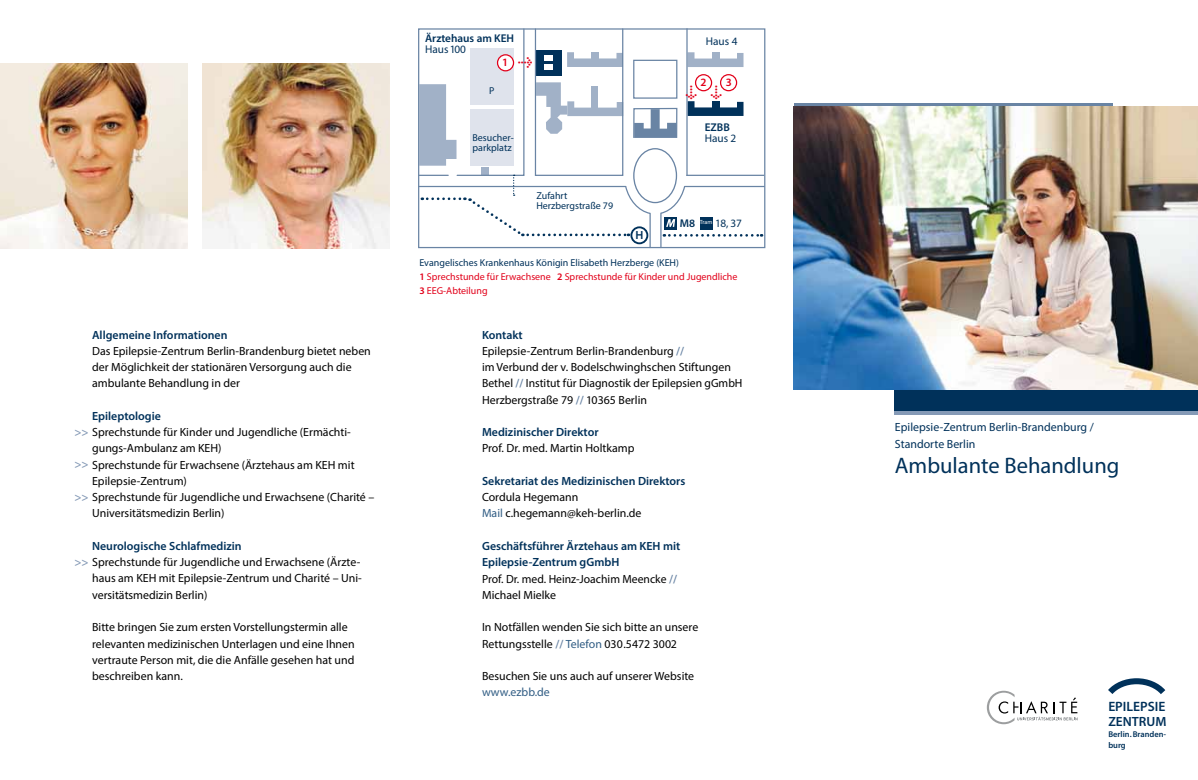
<style>
.page{position:relative;width:1198px;height:780px;background:#fff}
.page>*{position:absolute;margin:0;border:0;box-sizing:border-box;transform-origin:0 0}
.t1{font:22.5px "Myriad Pro";color:#00315a}
.t2{font:600 13.62px "Myriad Pro";color:#00315a}
.t3{font:600 13.38px "Myriad Pro";color:#00315a}
.t4{font:11.88px/16.2px "Myriad Pro";color:#000}
.t5{font:600 11.88px/16.2px "Myriad Pro";color:#00315a}
.t6{font:11.88px/16.2px "Myriad Pro";color:#00315a}
.t7{font:11.88px "Myriad Pro";color:#315d84}
.t8{font:700 11.88px "Meta Plus";color:#e2001a}
.t9{font:11.25px "Myriad Pro";color:#00315a}
.t10{font:600 11.25px "Myriad Pro";color:#00315a}
.t11{font:600 11.25px "Myriad Pro";color:#e2001a}
.t12{font:10px/13.8px "Myriad Pro";color:#e2001a}
.t13{font:10px/10px "Myriad Pro";color:#00315a}
.t14{font:600 8.38px/10.8px "Myriad Pro";color:#00315a}
.s1{font-weight:600;color:#859ab6}
.s2{font-family:"Meta Plus";font-weight:700;font-size:11.88px}
.s3{font-weight:600}
.s4{color:#00315a}
.s5{font-weight:600;color:#00315a}
.s6{font-weight:600;color:#6984a4}
.s7{color:#315d84}
.s8{font-weight:400;color:#000}
.s9{color:#6984a4}
</style>
<div class="page">
<div style="left:895px;top:390px;width:303px;height:21px;background:#00315a"></div>
<hr style="left:895px;top:411px;width:303px;height:4px;background:#859ab6">
<hr style="left:794px;top:103px;width:319px;height:3px;background:#6984a4">
<svg style="left:1108px;top:678px;width:58px;height:16px"></svg>
<img style="left:202px;top:64px;width:188px;height:184px">
<svg style="left:987px;top:690px;width:90px;height:34px"></svg>
<img style="left:0;top:64px;width:187px;height:184px">
<hr style="left:649px;top:213px;width:2px;height:34px;background:#6984a4">
<hr style="left:660px;top:213px;width:1px;height:34px;background:#6984a4">
<hr style="left:684px;top:186px;width:80px;height:1px;background:#6984a4">
<hr style="left:686px;top:175px;width:78px;height:1px;background:#6984a4">
<div style="left:630px;top:226px;width:18px;height:18px;border:2px solid #00315a;border-radius:50%"></div>
<svg style="left:420px;top:30px;width:342px;height:207px"></svg>
<div style="left:470px;top:109px;width:44px;height:56px;background:#dfe3ec"></div>
<div style="left:470px;top:48px;width:44px;height:57px;background:#dfe3ec"></div>
<div style="left:497px;top:55px;width:16px;height:16px;background:#fff;border-radius:50%"></div>
<div style="left:497px;top:54px;width:17px;height:17px;border:1px solid #e2001a;border-radius:50%"></div>
<div style="left:720px;top:75px;width:16px;height:16px;background:#fff;border-radius:50%"></div>
<div style="left:720px;top:74px;width:17px;height:17px;border:1px solid #e2001a;border-radius:50%"></div>
<div style="left:695px;top:75px;width:16px;height:16px;background:#fff;border-radius:50%"></div>
<div style="left:695px;top:74px;width:17px;height:17px;border:1px solid #e2001a;border-radius:50%"></div>
<div style="left:536px;top:50px;width:25px;height:25px;background:#00315a"></div>
<div style="left:544px;top:55px;width:8px;height:5px;background:#fff"></div>
<div style="left:544px;top:64px;width:8px;height:6px;background:#fff"></div>
<div style="left:535px;top:28px;width:88px;height:148px;border:1px solid #6984a4"></div>
<hr style="left:686px;top:28px;width:1px;height:148px;background:#6984a4">
<div style="left:418px;top:28px;width:347px;height:220px;border:1px solid #6984a4"></div>
<img style="left:794px;top:106px;width:404px;height:284px">
<p class="t5" style="left:92px;top:326px;width:137px">Allgemeine Informationen</p>
<p class="t4" style="left:92px;top:342px;width:280px">Das Epilepsie-Zentrum Berlin-Brandenburg bietet neben der Möglichkeit der stationären Versorgung auch die ambulante Behandlung in der</p>
<p class="t5" style="left:92px;top:407px;width:70px">Epileptologie</p>
<p class="t4" style="left:74px;top:424px;width:278px"><span class="s1">&gt;&gt;</span> Sprechstunde für Kinder und Jugendliche (Ermächti-</p>
<p class="t4" style="left:92px;top:440px;width:131px">gungs-Ambulanz am KEH)</p>
<p class="t4" style="left:74px;top:456px;width:282px"><span class="s1">&gt;&gt;</span> Sprechstunde für Erwachsene (Ärztehaus am KEH mit</p>
<p class="t4" style="left:92px;top:472px;width:96px">Epilepsie-Zentrum)</p>
<p class="t4" style="left:74px;top:489px;width:301px"><span class="s1">&gt;&gt;</span> Sprechstunde für Jugendliche und Erwachsene (Charité –</p>
<p class="t4" style="left:92px;top:505px;width:134px">Universitätsmedizin Berlin)</p>
<p class="t5" style="left:92px;top:537px;width:151px">Neurologische Schlafmedizin</p>
<p class="t4" style="left:74px;top:554px;width:287px"><span class="s1">&gt;&gt;</span> Sprechstunde für Jugendliche und Erwachsene (Ärzte-</p>
<p class="t4" style="left:92px;top:570px;width:271px">haus am KEH mit Epilepsie-Zentrum und Charité – Uni-</p>
<p class="t4" style="left:92px;top:586px;width:117px">versitätsmedizin Berlin)</p>
<p class="t4" style="left:92px;top:619px;width:264px">Bitte bringen Sie zum ersten Vorstellungstermin alle relevanten medizinischen Unterlagen und eine Ihnen vertraute Person mit, die die Anfälle gesehen hat und beschreiben kann.</p>
<p class="t10" style="left:425px;top:31px;width:90px">Ärztehaus am KEH</p>
<p class="t9" style="left:425px;top:42px;width:42px">Haus 100</p>
<p class="t13" style="left:489px;top:86px;width:7px">P</p>
<p class="t11" style="left:502px;top:55px;width:32px">1 <span class="s2">&gt;</span></p>
<p class="t13" style="left:472px;top:132px;width:43px">Besucher&shy;parkplatz</p>
<p class="t13" style="left:536px;top:190px;width:78px">Zufahrt<br>Herzbergstraße 79</p>
<p class="t5" style="left:635px;top:227px;width:9px">H</p>
<p class="t9" style="left:706px;top:34px;width:33px">Haus 4</p>
<p class="t11" style="left:700px;top:75px;width:8px">2</p>
<p class="t11" style="left:726px;top:75px;width:8px">3</p>
<p class="t8" style="left:724px;top:85px;width:16px;rotate:90deg">&gt;</p>
<p class="t8" style="left:699px;top:85px;width:16px;rotate:90deg">&gt;</p>
<p class="t10" style="left:705px;top:120px;width:27px">EZBB</p>
<p class="t9" style="left:705px;top:131px;width:33px">Haus 2</p>
<p class="t9" style="left:680px;top:216px;width:64px"><span class="s3">M8</span> <sup>Tram</sup> 18, 37</p>
<p class="t12" style="left:419px;top:256px;width:319px"><span class="s4">Evangelisches Krankenhaus Königin Elisabeth Herzberge (KEH)<br></span><span class="s3">1</span> Sprechstunde für Erwachsene <span class="s3">2</span> Sprechstunde für Kinder und Jugendliche<br><span class="s3">3</span> EEG-Abteilung</p>
<p class="t4" style="left:482px;top:326px;width:262px"><span class="s5">Kontakt<br></span>Epilepsie-Zentrum Berlin-Brandenburg <span class="s6">//<br></span>im Verbund der v. Bodelschwinghschen Stiftungen Bethel <span class="s6">//</span> Institut für Diagnostik der Epilepsien gGmbH Herzbergstraße 79 <span class="s6">//</span> 10365 Berlin</p>
<p class="t5" style="left:482px;top:424px;width:118px">Medizinischer Direktor</p>
<p class="t4" style="left:482px;top:440px;width:154px">Prof. Dr. med. Martin Holtkamp</p>
<p class="t5" style="left:482px;top:472px;width:205px">Sekretariat des Medizinischen Direktors</p>
<p class="t4" style="left:482px;top:489px;width:161px">Cordula Hegemann<br><span class="s7">Mail</span> c.hegemann@keh-berlin.de</p>
<p class="t5" style="left:482px;top:537px;width:200px">Geschäftsführer Ärztehaus am KEH mit<br>Epilepsie-Zentrum gGmbH<br><span class="s8">Prof. Dr. med. Heinz-Joachim Meencke</span> <span class="s9">//<br></span><span class="s8">Michael Mielke</span></p>
<p class="t4" style="left:482px;top:619px;width:218px">In Notfällen wenden Sie sich bitte an unsere<br>Rettungsstelle <span class="s6">//</span> <span class="s7">Telefon</span> 030.5472 3002</p>
<p class="t4" style="left:482px;top:667px;width:214px">Besuchen Sie uns auch auf unserer Website</p>
<p class="t7" style="left:482px;top:685px;width:69px">www.ezbb.de</p>
<p class="t6" style="left:895px;top:419px;width:200px">Epilepsie-Zentrum Berlin-Brandenburg /<br>Standorte Berlin</p>
<h1 class="t1" style="left:895px;top:451px;width:226px">Ambulante Behandlung</h1>
<p class="t2" style="left:1108px;top:698px;width:59px">EPILEPSIE</p>
<p class="t3" style="left:1108px;top:712px;width:60px">ZENTRUM</p>
<p class="t14" style="left:1108px;top:728px;width:59px">Berlin. Branden&shy;burg</p>
</div>
